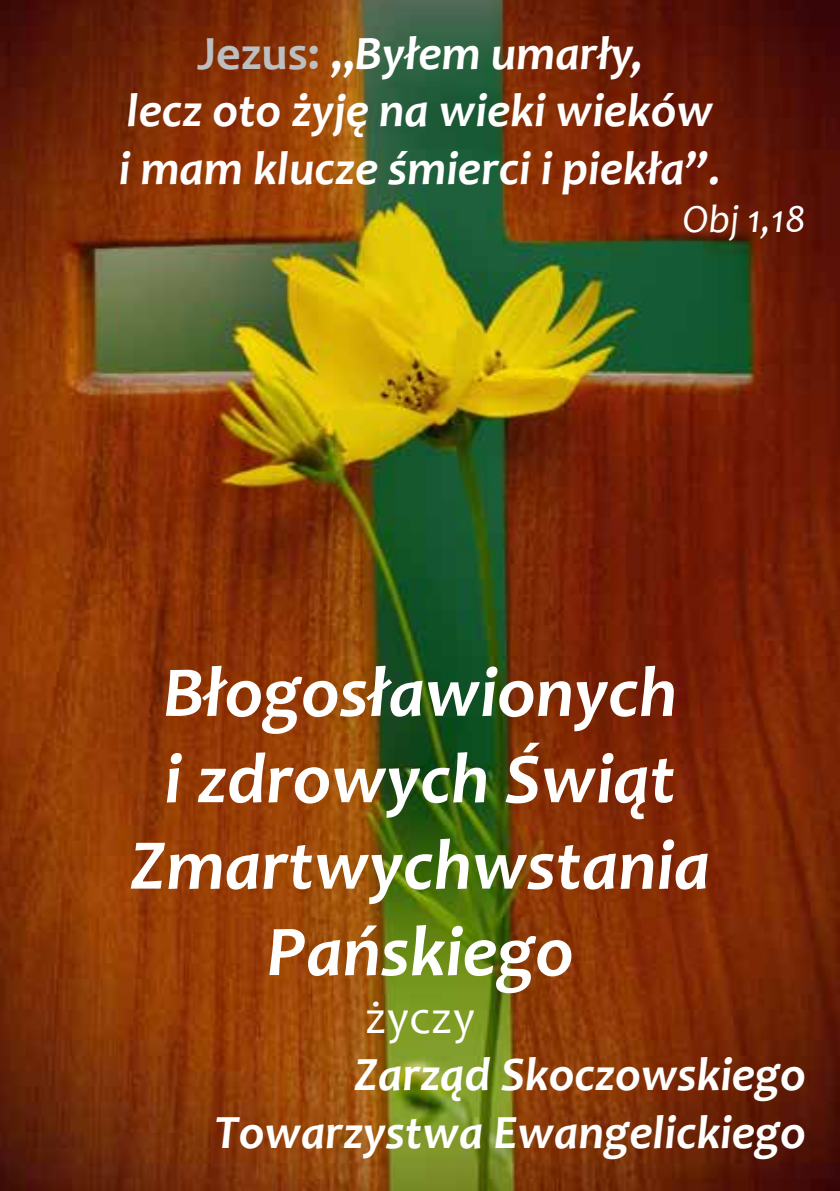
<style>
.page{position:relative;width:840px;height:1191px;background:#fff}
.page>*{position:absolute;margin:0;border:0;box-sizing:border-box;transform-origin:0 0}
.t1{font:italic 700 72px/86.4px "Candara";color:#fff;text-align:center}
.t2{font:italic 700 48px/57.6px "Candara";color:#fff;text-align:center}
.t3{font:48px "Candara";color:#fff}
.t4{font:italic 40px "Candara";color:#fff}
.s1{font-style:normal;color:#bcbec0}
.s2{font-style:normal}
</style>
<div class="page">
<img style="left:0;top:0;width:839px;height:1191px">
<p class="t2" style="left:119px;top:24px;width:603px"><span class="s1">Jezus:</span> <span class="s2">„</span>Byłem umarły,<br>lecz oto żyję na wieki wieków i mam klucze śmierci i piekła”.</p>
<p class="t4" style="left:682px;top:194px;width:125px">Obj 1,18</p>
<h1 class="t1" style="left:130px;top:648px;width:581px">Błogosławionych<br>i zdrowych Świąt<br>Zmartwychwstania<br>Pańskiego</h1>
<p class="t3" style="left:365px;top:987px;width:112px">życzy</p>
<p class="t2" style="left:214px;top:1045px;width:592px;text-align:right">Zarząd Skoczowskiego<br>Towarzystwa Ewangelickiego</p>
</div>
